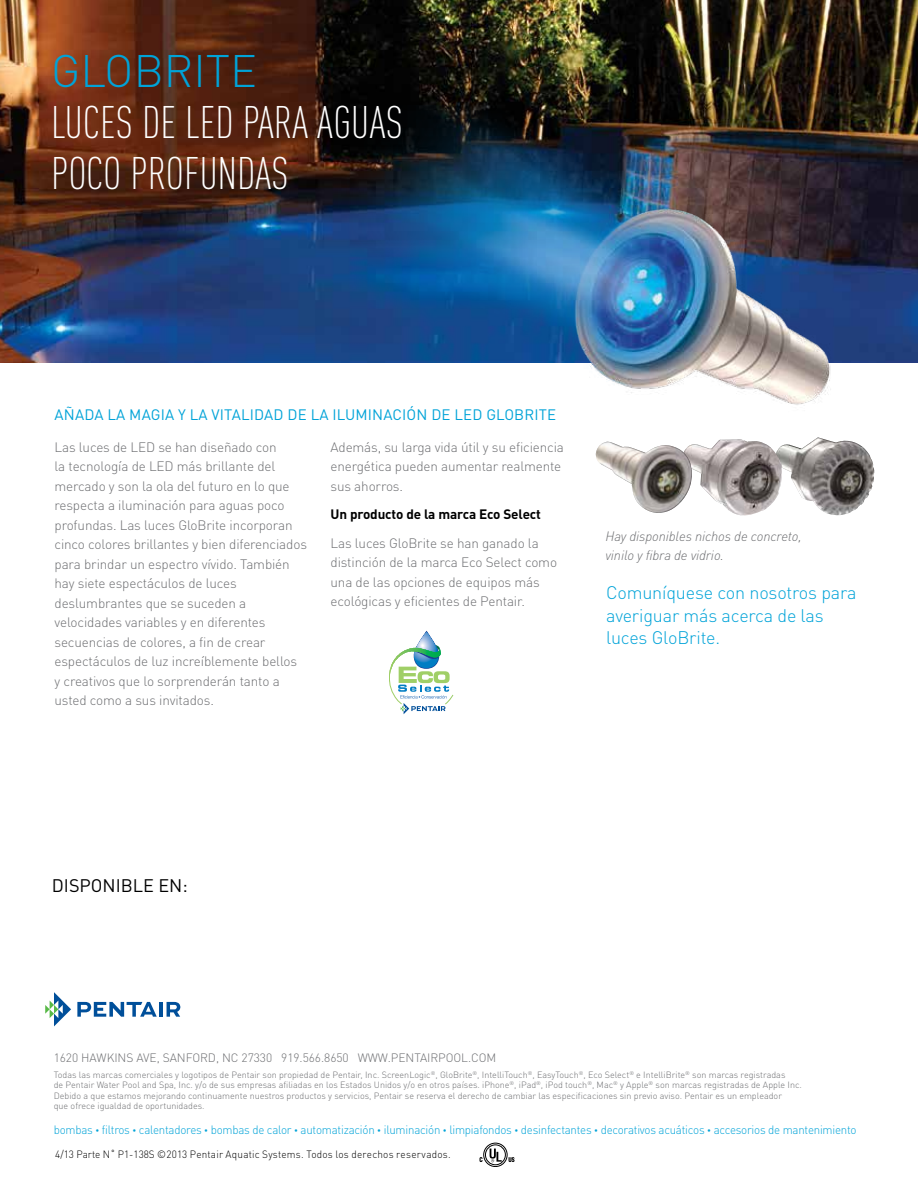
<style>
.page{position:relative;width:918px;height:1188px;background:#fff}
.page>*{position:absolute;margin:0;border:0;box-sizing:border-box;transform-origin:0 0}
.t1{font:300 condensed 45px/51px "DIN Pro";color:#fff}
.t2{font:300 45px "DIN Pro";color:#00a3d8}
.t3{font:300 18px/22.5px "DIN Pro";letter-spacing:-.01em;color:#00a3d8}
.t4{font:18px "DIN Pro";color:#000}
.t5{font:15px "DIN Pro";letter-spacing:.01em;color:#00a3d8}
.t6{font:300 13.5px/19.5px "DIN Pro";letter-spacing:-.01em;color:#6d6e71}
.t7{font:italic 300 13.5px/19.5px "DIN Pro";letter-spacing:-.01em;color:#6d6e71}
.t8{font:700 13.5px "DIN Pro";letter-spacing:-.01em;color:#000}
.t9{font:300 12px "DIN Pro";letter-spacing:-.02em;color:#00a3d8;scale:.96 1}
.t10{font:300 12px "DIN Pro";letter-spacing:-.005em;color:#6d6e71}
.t11{font:300 10.5px "DIN Pro";letter-spacing:.02em;color:#000;scale:.95 1}
.t12{font:300 9px/10.5px "DIN Pro";color:#6d6e71}
.s1{font-size:7.5px}
</style>
<div class="page">
<img style="left:0;top:0;width:918px;height:363px">
<img style="left:286px;top:106px;width:554px;height:299px">
<svg style="left:389px;top:631px;width:64px;height:83px"></svg>
<img style="left:783px;top:438px;width:91px;height:77px">
<img style="left:693px;top:439px;width:90px;height:77px">
<img style="left:595px;top:442px;width:98px;height:71px">
<svg style="left:480px;top:1143px;width:35px;height:24px"></svg>
<svg style="left:45px;top:992px;width:26px;height:34px"></svg>
<svg style="left:77px;top:1002px;width:80px;height:15px"></svg>
<hr style="left:159px;top:1002px;width:4px;height:15px;background:#004f9a">
<svg style="left:167px;top:1002px;width:13px;height:15px"></svg>
<h1 class="t2" style="left:51px;top:36px;width:207px">GLOBRITE</h1>
<h1 class="t1" style="left:51px;top:94px;width:353px">LUCES DE LED PARA AGUAS<br>POCO PROFUNDAS</h1>
<p class="t5" style="left:55px;top:402px;width:503px">AÑADA LA MAGIA Y LA VITALI DAD DE LA ILUMI NACI ÓN DE LED GLOBRITE</p>
<p class="t6" style="left:55px;top:436px;width:254px">Las luces de LED se han diseñado con<br>la tecnología de LED más brillante del mercado y son la ola del futuro en lo que respecta a iluminación para aguas poco profundas. Las luces GloBrite incorporan cinco colores brillantes y bien diferenciados para brindar un espectro vívido. También hay siete espectáculos de luces deslumbrantes que se suceden a velocidades variables y en diferentes secuencias de colores, a fin de crear espectáculos de luz increíblemente bellos<br>y creativos que lo sorprenderán tanto a usted como a sus invitados.</p>
<p class="t6" style="left:331px;top:436px;width:235px">Además, su larga vida útil y su eficiencia energética pueden aumentar realmente sus ahorros.</p>
<p class="t8" style="left:331px;top:503px;width:212px">Un producto de la marca Eco Select</p>
<p class="t6" style="left:331px;top:532px;width:228px">Las luces GloBrite se han ganado la distinción de la marca Eco Select como una de las opciones de equipos más ecológicas y eficientes de Pentair.</p>
<p class="t7" style="left:606px;top:525px;width:198px">Hay disponibles nichos de concreto, vinilo y fibra de vidrio.</p>
<h2 class="t3" style="left:606px;top:580px;width:252px">Comuníquese con nosotros para averiguar más acerca de las luces GloBrite.</h2>
<h2 class="t4" style="left:52px;top:872px;width:137px">DISPONIBLE EN :</h2>
<p class="t10" style="left:54px;top:1048px;width:444px">1620 HAWKINS AVE, SANFORD, NC 27330 919.566.8650 WWW.PENTAIRPOOL.COM</p>
<p class="t12" style="left:54px;top:1069px;width:750px">Todas las marcas comerciales y logotipos de Pentair son propiedad de Pentair, Inc. ScreenLogic<sup>®</sup>, GloBrite<sup>®</sup>, IntelliTouch<sup>®</sup>, EasyTouch<sup>®</sup>, Eco Select<sup>®</sup> e IntelliBrite<sup>®</sup> son marcas registradas<br>de Pentair Water Pool and Spa, Inc. y/o de sus empresas afiliadas en los Estados Unidos y/o en otros países. iPhone<sup>®</sup>, iPad<sup>®</sup>, iPod touch<sup>®</sup>, Mac<sup>®</sup> y Apple<sup>®</sup> son marcas registradas de Apple Inc.<br>Debido a que estamos mejorando continuamente nuestros productos y servicios, Pentair se reserva el derecho de cambiar las especificaciones sin previo aviso. Pentair es un empleador<br>que ofrece igualdad de oportunidades.</p>
<p class="t9" style="left:54px;top:1120px;width:838px">bombas <span class="s1">•</span> filtros <span class="s1">•</span> calentadores <span class="s1">•</span> bombas de calor <span class="s1">•</span> automatización <span class="s1">•</span> iluminación <span class="s1">•</span> limpiafondos <span class="s1">•</span> desinfectantes <span class="s1">•</span> decorativos acuáticos <span class="s1">•</span> accesorios de mantenimiento</p>
<p class="t11" style="left:55px;top:1146px;width:418px">4/13 Parte N˚ P1-138S ©2013 Pentair Aquatic Systems. Todos los derechos reservados.</p>
</div>
